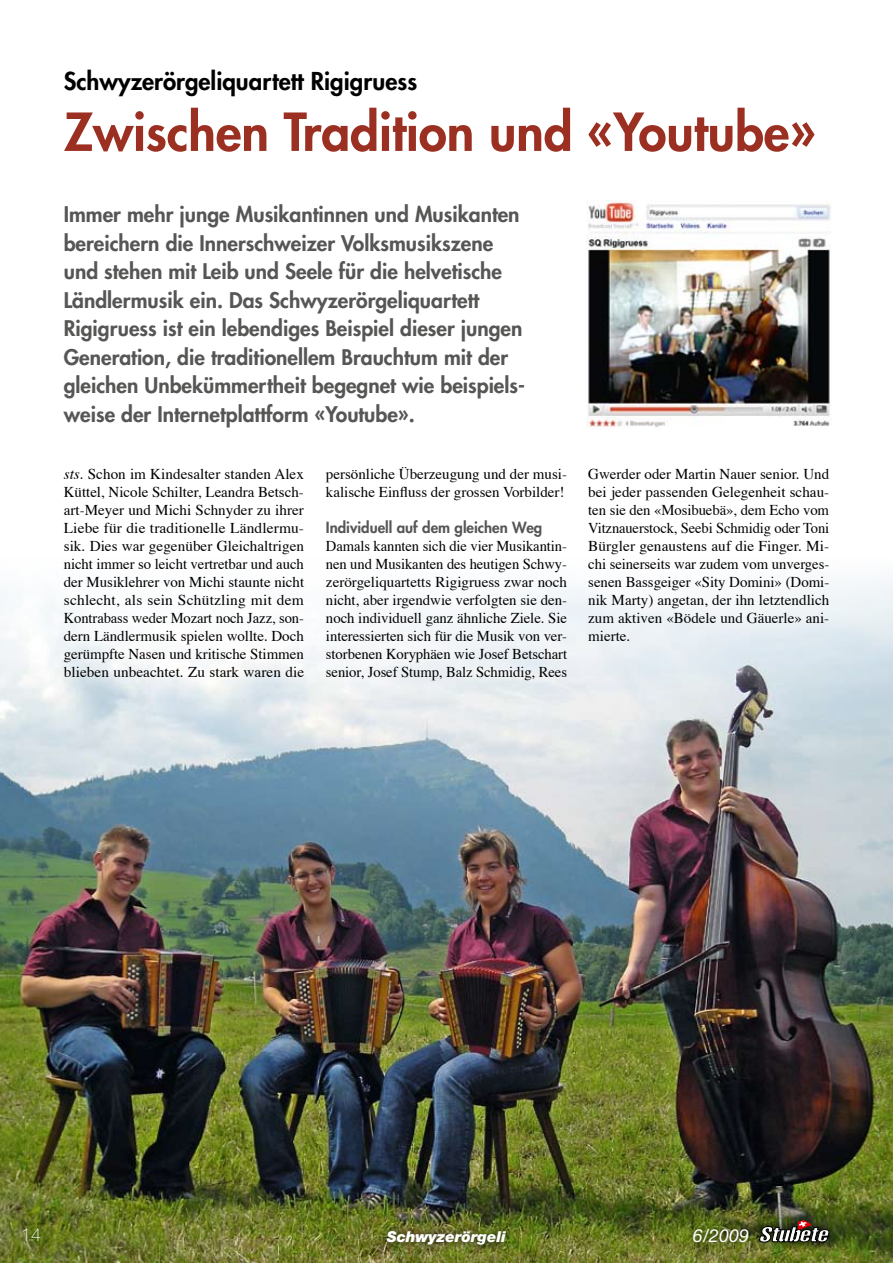
<style>
.page{position:relative;width:893px;height:1263px;background:#fff}
.page>*{position:absolute;margin:0;border:0;box-sizing:border-box;transform-origin:0 0}
.t1{font:800 51px "Futura";color:#9b2f21}
.t2{font:800 24px "Futura";color:#000}
.t3{font:800 21px/28.5px "Futura";color:#565655}
.t4{font:italic 18px "Helvetica Neue";color:#fff}
.t5{font:100 18px "Helvetica Neue";color:#fff}
.t6{font:15px/18px "Times";color:#000;text-align:justify}
.t7{font:800 15px "Futura";color:#565655}
.t8{font:italic 900 15px "Helvetica Neue";color:#fff}
.s1{font-style:italic}
</style>
<div class="page">
<img style="left:0;top:581px;width:893px;height:682px">
<div style="left:14px;top:1219px;width:32px;height:29px;background:#000;opacity:.75"></div>
<div style="left:684px;top:1220px;width:72px;height:31px;background:#000;opacity:.75"></div>
<div style="left:377px;top:1222px;width:136px;height:32px;background:#000;opacity:.75"></div>
<div style="left:750px;top:1210px;width:86px;height:40px;background:#000;opacity:.75"></div>
<svg style="left:759px;top:1220px;width:70px;height:22px"></svg>
<div style="left:22px;top:427px;width:312px;height:283px;background:#fff"></div>
<img style="left:587px;top:200px;width:244px;height:227px">
<div style="left:284px;top:425px;width:312px;height:283px;background:#fff;opacity:.75"></div>
<div style="left:547px;top:427px;width:312px;height:246px;background:#fff;opacity:.75"></div>
<h2 class="t2" style="left:64px;top:66px;width:355px">Schwyzerörgeliquartett Rigigruess</h2>
<h1 class="t1" style="left:64px;top:100px;width:753px">Zwischen Tradition und «Youtube»</h1>
<p class="t3" style="left:64px;top:200px;width:463px">Immer mehr junge Musikantinnen und Musikanten bereichern die Innerschweizer Volksmusikszene und stehen mit Leib und Seele für die helvetische Ländlermusik ein. Das Schwyzerörgeliquartett Rigigruess ist ein lebendiges Beispiel dieser jungen Generation, die traditionellem Brauchtum mit der gleichen Unbekümmertheit begegnet wie beispiels&shy;weise der Internetplattform «Youtube».</p>
<p class="t6" style="left:64px;top:463px;width:242px"><span class="s1">sts.</span> Schon im Kindesalter standen Alex Küttel, Nicole Schilter, Leandra Betsch&shy;art-Meyer und Michi Schnyder zu ihrer Liebe für die traditionelle Ländlermu&shy;sik. Dies war gegenüber Gleichaltrigen nicht immer so leicht vertretbar und auch der Musiklehrer von Michi staunte nicht schlecht, als sein Schützling mit dem Kontrabass weder Mozart noch Jazz, son&shy;dern Ländlermusik spielen wollte. Doch gerümpfte Nasen und kritische Stimmen blieben unbeachtet. Zu stark waren die</p>
<p class="t6" style="left:326px;top:463px;width:243px">persönliche Überzeugung und der musi&shy;kalische Einfluss der grossen Vorbilder!</p>
<p class="t7" style="left:326px;top:518px;width:218px">Individuell auf dem gleichen Weg</p>
<p class="t6" style="left:326px;top:535px;width:243px">Damals kannten sich die vier Musikantin&shy;nen und Musikanten des heutigen Schwy&shy;zerörgeliquartetts Rigigruess zwar noch nicht, aber irgendwie verfolgten sie den&shy;noch individuell ganz ähnliche Ziele. Sie interessierten sich für die Musik von ver&shy;storbenen Koryphäen wie Josef Betschart senior, Josef Stump, Balz Schmidig, Rees</p>
<p class="t6" style="left:588px;top:463px;width:243px">Gwerder oder Martin Nauer senior. Und bei jeder passenden Gelegenheit schau&shy;ten sie den «Mosibuebä», dem Echo vom Vitznauerstock, Seebi Schmidig oder Toni Bürgler genaustens auf die Finger. Mi&shy;chi seinerseits war zudem vom unverges&shy;senen Bassgeiger «Sity Domini» (Domi&shy;nik Marty) angetan, der ihn letztendlich zum aktiven «Bödele und Gäuerle» ani&shy;mierte.</p>
<p class="t5" style="left:21px;top:1225px;width:22px">14</p>
<p class="t8" style="left:387px;top:1228px;width:120px">Schwyzerörgeli</p>
<p class="t4" style="left:693px;top:1224px;width:58px">6/2009</p>
</div>
